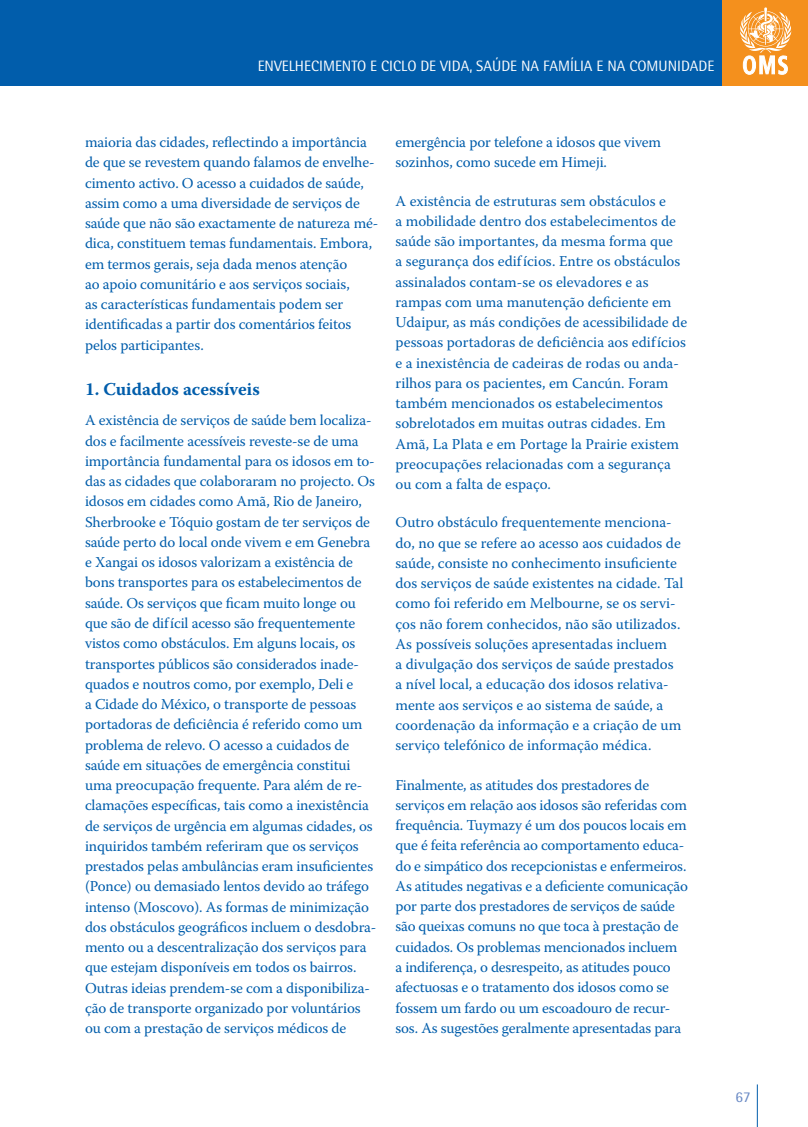
<style>
.page{position:relative;width:808px;height:1127px;background:#fff}
.page>*{position:absolute;margin:0;border:0;box-sizing:border-box;transform-origin:0 0}
.t1{font:700 18px "Warnock Pro";color:#015dab}
.t2{font:15px/20.2px "Warnock Pro";letter-spacing:-.01em;color:#015dab}
.t3{font:15px "Rotis Semi Sans";color:#fff}
.t4{font:15px "Rotis Semi Sans";color:#6a8ac5}
</style>
<div class="page">
<div style="left:0;top:0;width:808px;height:85px;background:#015dab"></div>
<div style="left:723px;top:0;width:85px;height:85px;background:#f4901d"></div>
<hr style="left:757px;top:1084px;width:1px;height:43px;background:#015dab">
<svg style="left:740px;top:7px;width:51px;height:68px"></svg>
<p class="t3" style="left:258px;top:57px;width:458px">ENVELHECIMENTO E CICLO DE VIDA, SAÚDE NA FAMÍLIA E NA COMUNIDADE</p>
<p class="t2" style="left:85px;top:132px;width:295px">maioria das cidades, reflectindo a importância de que se revestem quando falamos de envelhe&shy;cimento activo. O acesso a cuidados de saúde, assim como a uma diversidade de serviços de saúde que não são exactamente de natureza mé&shy;dica, constituem temas fundamentais. Embora, em termos gerais, seja dada menos atenção<br>ao apoio comunitário e aos serviços sociais,<br>as características fundamentais podem ser identificadas a partir dos comentários feitos pelos participantes.</p>
<p class="t1" style="left:85px;top:378px;width:176px">1. Cuidados acessíveis</p>
<p class="t2" style="left:85px;top:410px;width:293px">A existência de serviços de saúde bem localiza&shy;dos e facilmente acessíveis reveste-se de uma importância fundamental para os idosos em to&shy;das as cidades que colaboraram no projecto. Os idosos em cidades como Amã, Rio de Janeiro, Sherbrooke e Tóquio gostam de ter serviços de saúde perto do local onde vivem e em Genebra e Xangai os idosos valorizam a existência de bons transportes para os estabelecimentos de saúde. Os serviços que ficam muito longe ou que são de difícil acesso são frequentemente vistos como obstáculos. Em alguns locais, os transportes públicos são considerados inade&shy;quados e noutros como, por exemplo, Deli e<br>a Cidade do México, o transporte de pessoas portadoras de deficiência é referido como um problema de relevo. O acesso a cuidados de saúde em situações de emergência constitui uma preocupação frequente. Para além de re&shy;clamações específicas, tais como a inexistência de serviços de urgência em algumas cidades, os inquiridos também referiram que os serviços prestados pelas ambulâncias eram insuficientes (Ponce) ou demasiado lentos devido ao tráfego intenso (Moscovo). As formas de minimização dos obstáculos geográficos incluem o desdobra&shy;mento ou a descentralização dos serviços para que estejam disponíveis em todos os bairros.<br>Outras ideias prendem-se com a disponibiliza&shy;ção de transporte organizado por voluntários ou com a prestação de serviços médicos de</p>
<p class="t2" style="left:395px;top:132px;width:267px">emergência por telefone a idosos que vivem sozinhos, como sucede em Himeji.</p>
<p class="t2" style="left:395px;top:190px;width:293px">A existência de estruturas sem obstáculos e<br>a mobilidade dentro dos estabelecimentos de saúde são importantes, da mesma forma que<br>a segurança dos edifícios. Entre os obstáculos assinalados contam-se os elevadores e as rampas com uma manutenção deficiente em Udaipur, as más condições de acessibilidade de pessoas portadoras de deficiência aos edifícios e a inexistência de cadeiras de rodas ou anda&shy;rilhos para os pacientes, em Cancún. Foram também mencionados os estabelecimentos sobrelotados em muitas outras cidades. Em Amã, La Plata e em Portage la Prairie existem preocupações relacionadas com a segurança ou com a falta de espaço.</p>
<p class="t2" style="left:395px;top:512px;width:289px">Outro obstáculo frequentemente menciona&shy;do, no que se refere ao acesso aos cuidados de saúde, consiste no conhecimento insuficiente dos serviços de saúde existentes na cidade. Tal como foi referido em Melbourne, se os servi&shy;ços não forem conhecidos, não são utilizados.<br>As possíveis soluções apresentadas incluem<br>a divulgação dos serviços de saúde prestados a nível local, a educação dos idosos relativa&shy;mente aos serviços e ao sistema de saúde, a coordenação da informação e a criação de um serviço telefónico de informação médica.</p>
<p class="t2" style="left:395px;top:774px;width:294px">Finalmente, as atitudes dos prestadores de serviços em relação aos idosos são referidas com frequência. Tuymazy é um dos poucos locais em que é feita referência ao comportamento educa&shy;do e simpático dos recepcionistas e enfermeiros.<br>As atitudes negativas e a deficiente comunicação por parte dos prestadores de serviços de saúde são queixas comuns no que toca à prestação de cuidados. Os problemas mencionados incluem a indiferença, o desrespeito, as atitudes pouco afectuosas e o tratamento dos idosos como se fossem um fardo ou um escoadouro de recur&shy;sos. As sugestões geralmente apresentadas para</p>
<p class="t4" style="left:735px;top:1088px;width:17px">67</p>
</div>
